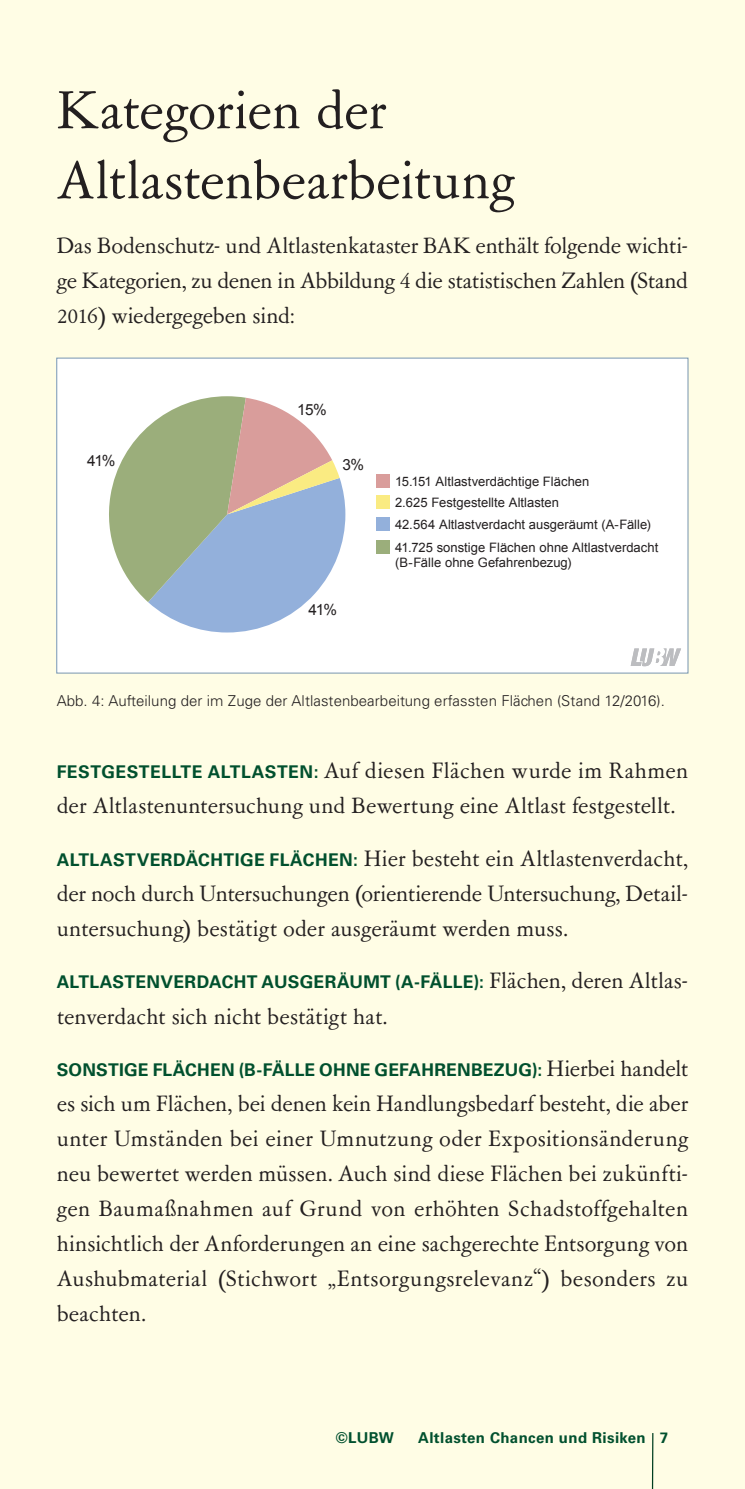
<style>
.page{position:relative;width:745px;height:1489px;background:#fff}
.page>*{position:absolute;margin:0;border:0;box-sizing:border-box;transform-origin:0 0}
.t1{font:60px/70px "Garamont Amst SB Rom";letter-spacing:-.005em;color:#231f20}
.t2{font:25px/35px "Garamont Amst SB Rom";letter-spacing:.005em;color:#231f20;text-align:justify}
.t3{font:700 17.5px "Univers LT";letter-spacing:.015em;color:#00502e}
.t4{font:15.25px "Arial";color:#231f20}
.t5{font:300 15px "Univers LT";letter-spacing:.005em;color:#231f20}
.t6{font:700 15px "Univers LT";letter-spacing:.025em;color:#00502e}
.t7{font:13px/15.5px "Arial";color:#231f20}
.s1{font-family:"Univers LT";font-weight:700;font-size:17.5px;color:#00502e}
.s2{font-family:"Garamont Amst SB Rom";font-weight:400;font-size:25px;color:#231f20}
</style>
<div class="page">
<div style="left:0;top:0;width:744px;height:1488px;background:#fffde5"></div>
<hr style="left:651px;top:1432px;width:2px;height:56px;background:#003e20">
<div style="left:57px;top:358px;width:630px;height:315px;background:#fff"></div>
<div style="left:376px;top:474px;width:13px;height:13px;background:#d99d9b"></div>
<div style="left:376px;top:540px;width:13px;height:13px;background:#9bae7b"></div>
<div style="left:376px;top:495px;width:13px;height:14px;background:#faeb82"></div>
<div style="left:376px;top:517px;width:13px;height:13px;background:#93b0db"></div>
<svg style="left:109px;top:396px;width:236px;height:236px"></svg>
<svg style="left:630px;top:648px;width:50px;height:18px"></svg>
<h1 class="t1" style="left:57px;top:78px;width:458px">Kategorien der<br>Altlastenbearbeitung</h1>
<p class="t2" style="left:57px;top:229px;width:632px">Das Bodenschutz- und Altlastenkataster BAK enthält folgende wichti&shy;ge Kategorien, zu denen in Abbildung 4 die statistischen Zahlen (Stand 2016) wiedergegeben sind:</p>
<p class="t4" style="left:87px;top:450px;width:30px">41%</p>
<p class="t4" style="left:297px;top:399px;width:31px">15%</p>
<p class="t4" style="left:342px;top:455px;width:23px">3%</p>
<p class="t4" style="left:308px;top:599px;width:30px">41%</p>
<p class="t7" style="left:395px;top:473px;width:196px">15.151 Altlastverdächtige Flächen</p>
<p class="t7" style="left:395px;top:492px;width:257px;line-height:21.2px">2.625 Festgestellte Altlasten<br>42.564 Altlastverdacht ausgeräumt (A-Fälle)</p>
<p class="t7" style="left:395px;top:539px;width:264px">41.725 sonstige Flächen ohne Altlastverdacht (B-Fälle ohne Gefahrenbezug)</p>
<p class="t5" style="left:57px;top:692px;width:609px">Abb. 4: Aufteilung der im Zuge der Altlastenbearbeitung erfassten Flächen (Stand 12/2016).</p>
<p class="t2" style="left:57px;top:754px;width:632px"><span class="s1">FESTGESTELLTE ALTLASTEN:</span> Auf diesen Flächen wurde im Rahmen der Altlastenuntersuchung und Bewertung eine Altlast festgestellt.</p>
<p class="t2" style="left:57px;top:842px;width:632px"><span class="s1">ALTLASTVERDÄCHTIGE FLÄCHEN:</span> Hier besteht ein Altlastenverdacht, der noch durch Untersuchungen (orientierende Untersuchung, Detail&shy;untersuchung) bestätigt oder ausgeräumt werden muss.</p>
<p class="t3" style="left:57px;top:972px;width:632px">ALTLASTENVERDACHT AUSGERÄUMT (A-FÄLLE): <span class="s2">Flächen, deren Altlas-</span></p>
<p class="t2" style="left:57px;top:999px;width:332px">tenverdacht sich nicht bestätigt hat.</p>
<p class="t3" style="left:57px;top:1059px;width:632px">SONSTIGE FLÄCHEN (B-FÄLLE OHNE GEFAHRENBEZUG): <span class="s2">Hierbei handelt</span></p>
<p class="t2" style="left:57px;top:1087px;width:632px">es sich um Flächen, bei denen kein Handlungsbedarf besteht, die aber unter Umständen bei einer Umnutzung oder Expositionsänderung neu bewertet werden müssen. Auch sind diese Flächen bei zukünfti&shy;gen Baumaßnahmen auf Grund von erhöhten Schadstoffgehalten hinsichtlich der Anforderungen an eine sachgerechte Entsorgung von Aushubmaterial (Stichwort „Entsorgungsrelevanz“) besonders zu beachten.</p>
<p class="t6" style="left:335px;top:1428px;width:59px">©LUBW</p>
<p class="t6" style="left:418px;top:1428px;width:251px">Altlasten Chancen und Risiken 7</p>
</div>
